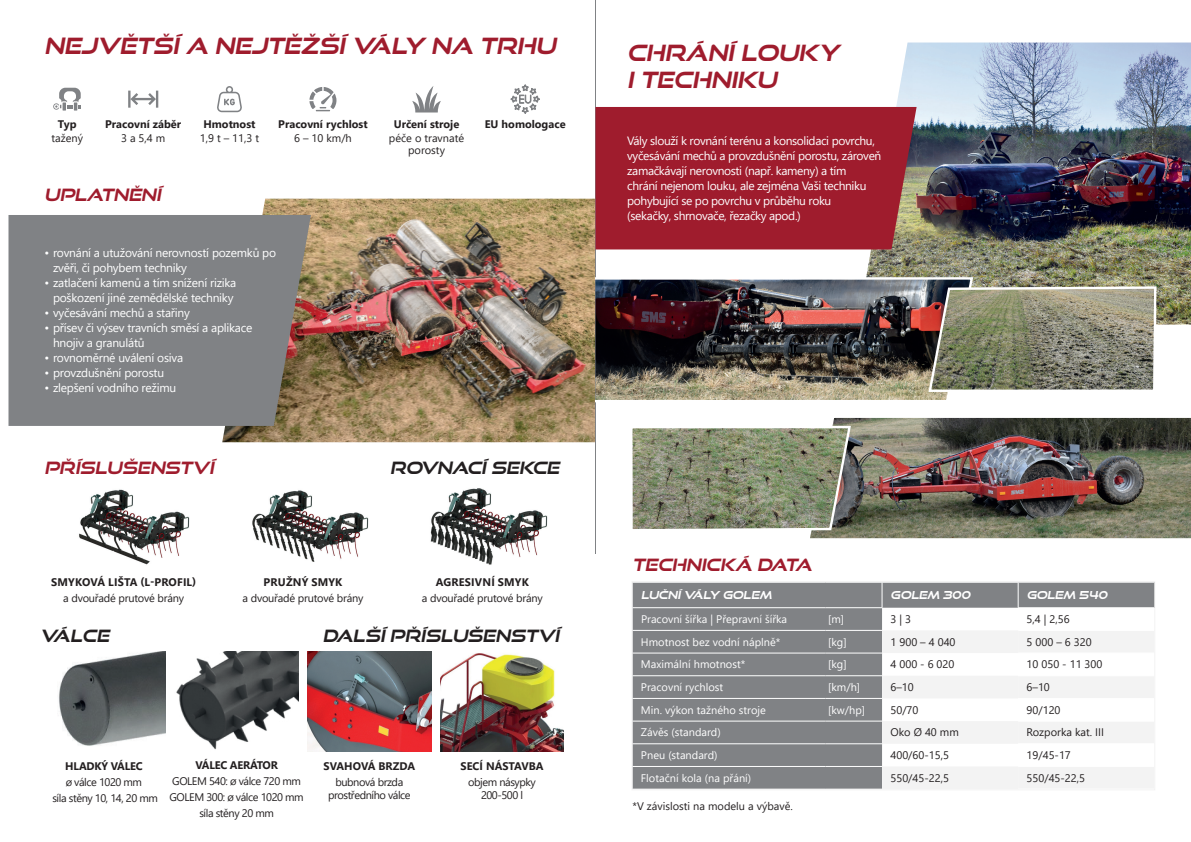
<style>
.page{position:relative;width:1191px;height:842px;background:#fff}
.page>*{position:absolute;margin:0;border:0;box-sizing:border-box;transform-origin:0 0}
.t1{font:italic 700 22.4px/26.9px "Good Times Rg";color:#9f1c2d}
.t2{font:italic 700 17px "Good Times Rg";color:#9f1c2d}
.t3{font:italic 700 17px "Good Times Rg";color:#231f20}
.t4{font:12px/15px "Segoe UI";letter-spacing:-.02em;color:#fff}
.t5{font:11px "Segoe UI";letter-spacing:-.02em;color:#231f20}
.t6{font:11px "Segoe UI";color:#fff}
.t7{font:700 11px "Segoe UI";color:#231f20}
.t8{font:11px/16px "Segoe UI";letter-spacing:-.04em;color:#231f20;text-align:center}
.t9{font:11px/12px "Segoe UI";color:#231f20;text-align:center}
.t10{font:italic 700 11px "Good Times Rg";color:#fff}
.t11{font:700 11px "Segoe UI";letter-spacing:-.02em;color:#231f20}
</style>
<div class="page">
<img style="left:222px;top:199px;width:373px;height:243px">
<div style="left:9px;top:215px;width:302px;height:211px;background:#808285"></div>
<img style="left:58px;top:652px;width:108px;height:94px">
<img style="left:176px;top:652px;width:122px;height:98px">
<img style="left:308px;top:652px;width:123px;height:99px">
<img style="left:440px;top:653px;width:124px;height:98px">
<img style="left:79px;top:489px;width:111px;height:76px">
<img style="left:252px;top:490px;width:117px;height:72px">
<img style="left:430px;top:488px;width:118px;height:77px">
<svg style="left:309px;top:87px;width:27px;height:24px"></svg>
<svg style="left:217px;top:86px;width:25px;height:26px"></svg>
<svg style="left:53px;top:88px;width:28px;height:23px"></svg>
<svg style="left:128px;top:91px;width:30px;height:17px"></svg>
<svg style="left:412px;top:86px;width:29px;height:26px"></svg>
<svg style="left:510px;top:85px;width:30px;height:29px"></svg>
<img style="left:862px;top:43px;width:329px;height:282px">
<div style="left:595px;top:107px;width:321px;height:142px;background:#9f1c2d"></div>
<img style="left:595px;top:276px;width:379px;height:127px">
<img style="left:810px;top:417px;width:381px;height:122px">
<img style="left:927px;top:285px;width:248px;height:108px">
<svg style="left:632px;top:424px;width:220px;height:109px;background:#8e937c"></svg>
<svg style="left:633px;top:583px;width:385px;height:205px;background:#87898c"></svg>
<div style="left:1018px;top:582px;width:136px;height:26px;background:#808285"></div>
<svg style="left:882px;top:630px;width:271px;height:158px"></svg>
<hr style="left:632px;top:607px;width:193px;height:1px;background:#fff">
<hr style="left:825px;top:607px;width:57px;height:1px;background:#fff">
<hr style="left:1018px;top:607px;width:136px;height:1px;background:#fff">
<hr style="left:632px;top:630px;width:193px;height:1px;background:#fff">
<hr style="left:825px;top:630px;width:57px;height:1px;background:#fff">
<hr style="left:1018px;top:630px;width:136px;height:1px;background:#fff">
<hr style="left:632px;top:653px;width:193px;height:1px;background:#fff">
<hr style="left:825px;top:653px;width:57px;height:1px;background:#fff">
<hr style="left:1018px;top:653px;width:136px;height:1px;background:#fff">
<hr style="left:632px;top:675px;width:193px;height:1px;background:#fff">
<hr style="left:825px;top:675px;width:57px;height:1px;background:#fff">
<hr style="left:1018px;top:675px;width:136px;height:1px;background:#fff">
<hr style="left:632px;top:698px;width:193px;height:1px;background:#fff">
<hr style="left:825px;top:698px;width:57px;height:1px;background:#fff">
<hr style="left:1018px;top:698px;width:136px;height:1px;background:#fff">
<hr style="left:632px;top:721px;width:193px;height:1px;background:#fff">
<hr style="left:825px;top:721px;width:57px;height:1px;background:#fff">
<hr style="left:1018px;top:721px;width:136px;height:1px;background:#fff">
<hr style="left:632px;top:743px;width:193px;height:1px;background:#fff">
<hr style="left:825px;top:743px;width:57px;height:1px;background:#fff">
<hr style="left:1018px;top:743px;width:136px;height:1px;background:#fff">
<hr style="left:632px;top:766px;width:193px;height:1px;background:#fff">
<hr style="left:825px;top:766px;width:57px;height:1px;background:#fff">
<hr style="left:1018px;top:766px;width:136px;height:1px;background:#fff">
<svg style="left:881px;top:583px;width:1px;height:24px"></svg>
<svg style="left:1018px;top:583px;width:1px;height:24px"></svg>
<div style="left:631px;top:581px;width:524px;height:209px;border:1px solid #f3f3f3"></div>
<h1 class="t1" style="left:45px;top:32px;width:513px">NEJVĚTŠÍ A NEJTĚŽŠÍ VÁLY NA TRHU</h1>
<p class="t7" style="left:58px;top:115px;width:20px">Typ</p>
<p class="t5" style="left:51px;top:130px;width:33px">tažený</p>
<p class="t7" style="left:105px;top:115px;width:78px">Pracovní záběr</p>
<p class="t5" style="left:121px;top:130px;width:46px">3 a 5,4 m</p>
<h2 class="t2" style="left:45px;top:184px;width:118px">UPLATNĚNÍ</h2>
<p class="t7" style="left:394px;top:115px;width:67px">Určení stroje</p>
<p class="t9" style="left:389px;top:132px;width:77px">péče o travnaté porosty</p>
<p class="t7" style="left:203px;top:115px;width:53px">Hmotnost</p>
<p class="t7" style="left:485px;top:115px;width:82px">EU homologace</p>
<p class="t5" style="left:200px;top:130px;width:61px">1,9 t – 11,3 t</p>
<p class="t7" style="left:278px;top:115px;width:91px">Pracovní rychlost</p>
<p class="t5" style="left:294px;top:130px;width:59px">6 – 10 km/h</p>
<p class="t4" style="left:53px;top:245px;width:225px;text-indent:-9px">• rovnání a utužování nerovností pozemků po zvěři, či pohybem techniky</p>
<p class="t4" style="left:45px;top:275px;width:193px;text-align:center">• zatlačení kamenů a tím snížení rizika poškození jiné zemědělské techniky</p>
<p class="t4" style="left:45px;top:305px;width:147px">• vyčesávání mechů a stařiny</p>
<p class="t4" style="left:53px;top:320px;width:201px;text-indent:-9px">• přísev či výsev travních směsí a aplikace hnojiv a granulátů</p>
<p class="t4" style="left:45px;top:350px;width:140px">• rovnoměrné uválení osiva</p>
<p class="t4" style="left:45px;top:365px;width:121px">• provzdušnění porostu</p>
<p class="t4" style="left:45px;top:380px;width:133px">• zlepšení vodního režimu</p>
<h2 class="t2" style="left:45px;top:457px;width:171px">PŘÍSLUŠENSTVÍ</h2>
<h2 class="t3" style="left:390px;top:457px;width:171px">ROVNACÍ SEKCE</h2>
<p class="t7" style="left:51px;top:573px;width:147px">SMYKOVÁ LIŠTA (L-PROFIL)</p>
<p class="t5" style="left:63px;top:589px;width:122px">a dvouřadé prutové brány</p>
<p class="t7" style="left:264px;top:573px;width:80px">PRUŽNÝ SMYK</p>
<p class="t5" style="left:242px;top:589px;width:122px">a dvouřadé prutové brány</p>
<p class="t7" style="left:436px;top:573px;width:94px">AGRESIVNÍ SMYK</p>
<p class="t5" style="left:422px;top:589px;width:122px">a dvouřadé prutové brány</p>
<h2 class="t3" style="left:40px;top:625px;width:71px">VÁLCE</h2>
<h2 class="t3" style="left:323px;top:625px;width:238px">DALŠÍ PŘÍSLUŠENSTVÍ</h2>
<p class="t11" style="left:65px;top:757px;width:79px">HLADKÝ VÁLEC</p>
<p class="t8" style="left:52px;top:774px;width:107px">válce 1020 mm<br>síla stěny 10, 14, 20 mm</p>
<p class="t11" style="left:195px;top:757px;width:84px">VÁLEC AERÁTOR</p>
<p class="t8" style="left:169px;top:773px;width:136px">GOLEM 540: válce 720 mm<br>GOLEM 300: válce 1020 mm síla stěny 20 mm</p>
<p class="t7" style="left:323px;top:757px;width:93px">SVAHOVÁ BRZDA</p>
<p class="t8" style="left:328px;top:775px;width:84px;line-height:13px">bubnová brzda prostředního válce</p>
<p class="t7" style="left:460px;top:757px;width:84px">SECÍ NÁSTAVBA</p>
<p class="t8" style="left:468px;top:776px;width:69px;line-height:13px">objem násypky<br>200-500 l</p>
<h1 class="t1" style="left:627px;top:39px;width:214px">CHRÁNÍ LOUKY<br>I TECHNIKU</h1>
<p class="t4" style="left:627px;top:133px;width:256px">Vály slouží k rovnání terénu a konsolidaci povrchu, vyčesávání mechů a provzdušnění porostu, zároveň zamačkávají nerovnosti (např. kameny) a tím<br>chrání nejenom louku, ale zejména Vaši techniku pohybující se po povrchu v průběhu roku<br>(sekačky, shrnovače, řezačky apod.)</p>
<h2 class="t2" style="left:632px;top:554px;width:181px">TECHNICKÁ DATA</h2>
<p class="t10" style="left:641px;top:589px;width:132px">LUČNÍ VÁLY GOLEM</p>
<p class="t10" style="left:890px;top:589px;width:81px">GOLEM 300</p>
<p class="t10" style="left:1026px;top:589px;width:82px">GOLEM 540</p>
<p class="t6" style="left:641px;top:610px;width:148px">Pracovní šířka | Přepravní šířka</p>
<p class="t6" style="left:828px;top:610px;width:18px">[m]</p>
<p class="t5" style="left:890px;top:610px;width:22px">3 | 3</p>
<p class="t5" style="left:1026px;top:610px;width:45px">5,4 | 2,56</p>
<p class="t6" style="left:641px;top:633px;width:141px">Hmotnost bez vodní náplně*</p>
<p class="t6" style="left:828px;top:633px;width:20px">[kg]</p>
<p class="t5" style="left:890px;top:633px;width:66px">1 900 – 4 040</p>
<p class="t5" style="left:1026px;top:633px;width:66px">5 000 – 6 320</p>
<p class="t6" style="left:641px;top:656px;width:106px">Maximální hmotnost*</p>
<p class="t6" style="left:828px;top:656px;width:20px">[kg]</p>
<p class="t5" style="left:890px;top:656px;width:65px">4 000 - 6 020</p>
<p class="t9" style="left:1026px;top:658px;width:77px">10 050 - 11 300</p>
<p class="t6" style="left:641px;top:678px;width:84px">Pracovní rychlost</p>
<p class="t6" style="left:828px;top:678px;width:34px">[km/h]</p>
<p class="t5" style="left:890px;top:678px;width:25px">6–10</p>
<p class="t5" style="left:1026px;top:678px;width:25px">6–10</p>
<p class="t6" style="left:641px;top:701px;width:126px">Min. výkon tažného stroje</p>
<p class="t6" style="left:828px;top:701px;width:39px">[kw/hp]</p>
<p class="t5" style="left:890px;top:701px;width:30px">50/70</p>
<p class="t5" style="left:1026px;top:701px;width:35px">90/120</p>
<p class="t6" style="left:641px;top:724px;width:81px">Závěs (standard)</p>
<p class="t5" style="left:890px;top:724px;width:70px">Oko Ø 40 mm</p>
<p class="t9" style="left:1026px;top:726px;width:79px">Rozporka kat. III</p>
<p class="t6" style="left:641px;top:746px;width:78px">Pneu (standard)</p>
<p class="t5" style="left:890px;top:746px;width:60px">400/60-15,5</p>
<p class="t5" style="left:1026px;top:746px;width:46px">19/45-17</p>
<p class="t6" style="left:641px;top:769px;width:112px">Flotační kola (na přání)</p>
<p class="t5" style="left:890px;top:769px;width:60px">550/45-22,5</p>
<p class="t5" style="left:1026px;top:769px;width:60px">550/45-22,5</p>
<p class="t9" style="left:632px;top:799px;width:162px">*V závislosti na modelu a výbavě.</p>
</div>
